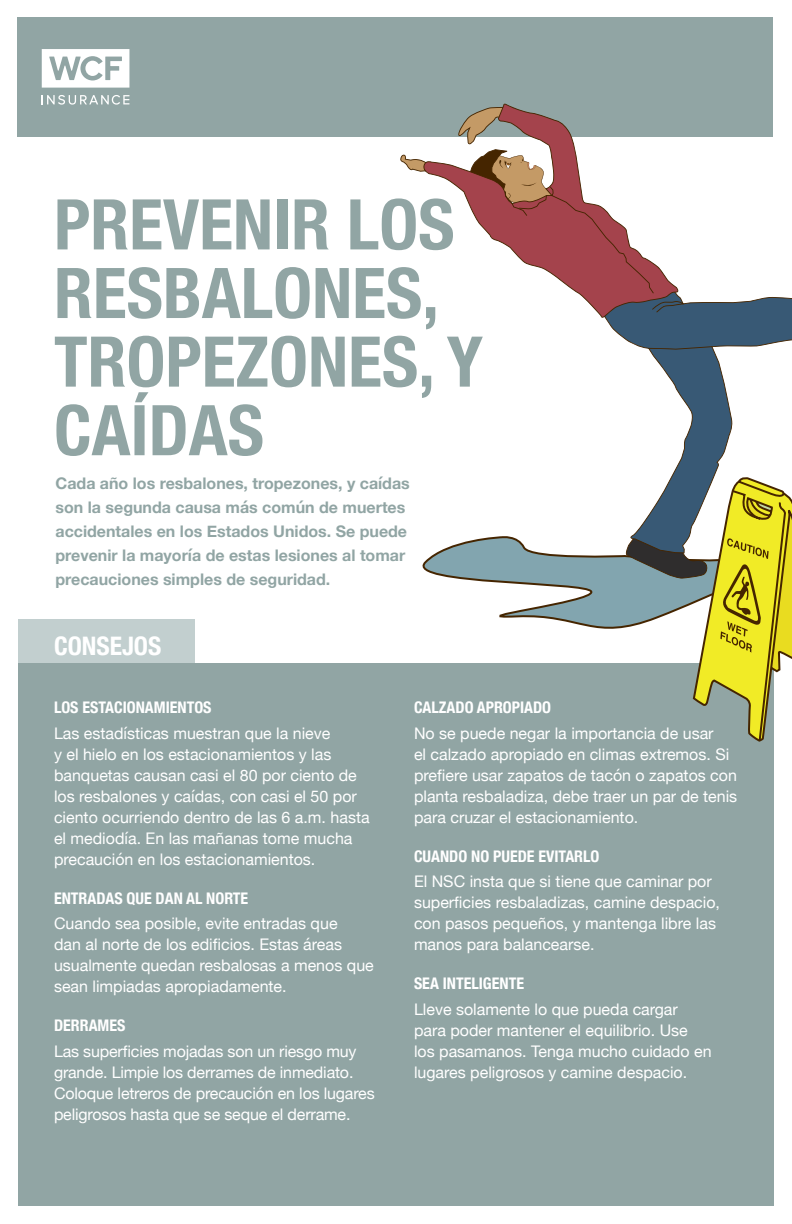
<style>
.page{position:relative;width:792px;height:1224px;background:#fff}
.page>*{position:absolute;margin:0;border:0;box-sizing:border-box;transform-origin:0 0}
.t1{font:700 condensed 70px/68.6px "Helvetica Neue";color:#91a5a4}
.t2{font:700 condensed 25.5px "Helvetica Neue";color:#fff}
.text{font:16px/21px "Helvetica Neue";color:#fff}
.sub_title_text{font:700 16px/24px "Helvetica Neue";color:#91a5a4}
.subtitle{font:700 condensed 16px "Helvetica Neue";color:#fff}
</style>
<div class="page">
<div style="left:18px;top:619px;width:176px;height:46px;background:#c2cfcf"></div>
<div style="left:17px;top:17px;width:756px;height:120px;background:#91a5a4"></div>
<div style="left:18px;top:664px;width:755px;height:542px;background:#91a5a4"></div>
<svg style="left:422px;top:544px;width:36px;height:35px"></svg>
<svg style="left:400px;top:155px;width:23px;height:17px"></svg>
<svg style="left:423px;top:104px;width:90px;height:84px"></svg>
<svg style="left:458px;top:107px;width:334px;height:636px"></svg>
<svg style="left:42px;top:95px;width:87px;height:10px"></svg>
<svg style="left:42px;top:49px;width:87px;height:39px"></svg>
<p class="t1" style="left:54px;top:185px;width:431px">PREVENIR LOS<br>RESBALONES,<br>TROPEZONES, Y<br>CAÍDAS</p>
<p class="sub_title_text" style="left:56px;top:472px;width:356px">Cada año los resbalones, tropezones, y caídas son la segunda causa más común de muertes accidentales en los Estados Unidos. Se puede prevenir la mayoría de estas lesiones al tomar precauciones simples de seguridad.</p>
<p class="t2" style="left:54px;top:624px;width:109px">CONSEJOS</p>
<p class="subtitle" style="left:54px;top:694px;width:159px">LOS ESTACIONAMIENTOS</p>
<p class="text" style="left:54px;top:723px;width:317px">Las estadísticas muestran que la nieve<br>y el hielo en los estacionamientos y las banquetas causan casi el 80 por ciento de los resbalones y caídas, con casi el 50 por ciento ocurriendo dentro de las 6 a.m. hasta el mediodía. En las mañanas tome mucha precaución en los estacionamientos.</p>
<p class="subtitle" style="left:54px;top:885px;width:196px">ENTRADAS QUE DAN AL NORTE</p>
<p class="text" style="left:54px;top:914px;width:321px">Cuando sea posible, evite entradas que<br>dan al norte de los edificios. Estas áreas usualmente quedan resbalosas a menos que sean limpiadas apropiadamente.</p>
<p class="subtitle" style="left:54px;top:1012px;width:73px">DERRAMES</p>
<p class="text" style="left:54px;top:1041px;width:322px">Las superficies mojadas son un riesgo muy grande. Limpie los derrames de inmediato.<br>Coloque letreros de precaución en los lugares peligrosos hasta que se seque el derrame.</p>
<p class="subtitle" style="left:414px;top:694px;width:139px">CALZADO APROPIADO</p>
<p class="text" style="left:414px;top:723px;width:325px">No se puede negar la importancia de usar<br>el calzado apropiado en climas extremos. Si prefiere usar zapatos de tacón o zapatos con planta resbaladiza, debe traer un par de tenis para cruzar el estacionamiento.</p>
<p class="subtitle" style="left:414px;top:843px;width:187px">CUANDO NO PUEDE EVITARLO</p>
<p class="text" style="left:414px;top:872px;width:308px">El NSC insta que si tiene que caminar por superficies resbaladizas, camine despacio, con pasos pequeños, y mantenga libre las manos para balancearse.</p>
<p class="subtitle" style="left:414px;top:970px;width:112px">SEA INTELIGENTE</p>
<p class="text" style="left:414px;top:999px;width:299px">Lleve solamente lo que pueda cargar para poder mantener el equilibrio. Use los pasamanos. Tenga mucho cuidado en lugares peligrosos y camine despacio.</p>
</div>
